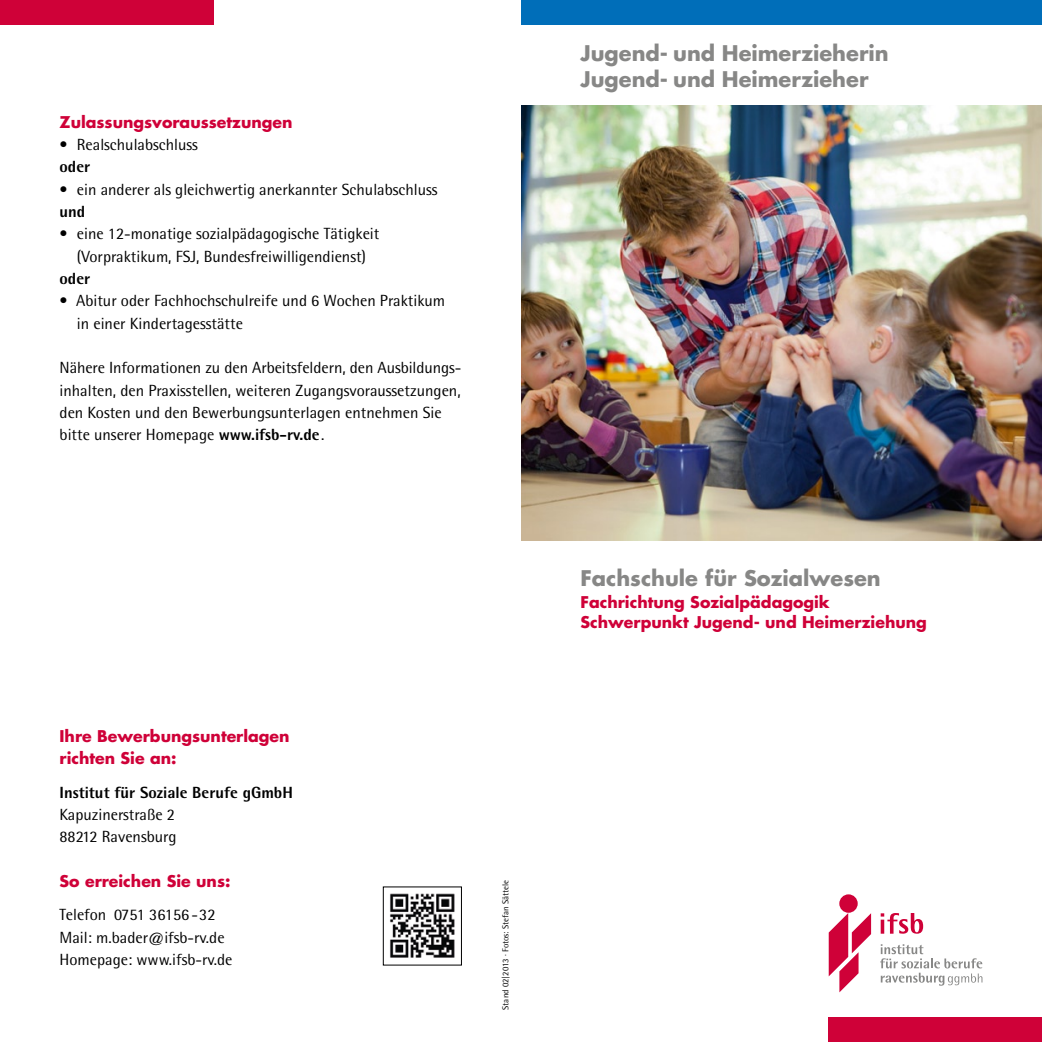
<style>
.page{position:relative;width:1042px;height:1042px;background:#fff}
.page>*{position:absolute;margin:0;border:0;box-sizing:border-box;transform-origin:0 0}
.t1{font:700 21px/26.2px "Futura";color:#878786}
.t2{font:16.1px/22.4px "Rotis Semi Sans";color:#000}
.t3{font:800 16.1px "Rotis Semi Sans";color:#000}
.t4{font:700 15.75px/19.8px "Futura";color:#cf0138}
.t5{font:8.75px "Rotis Semi Sans";color:#000}
.s1{font-weight:800}
</style>
<div class="page">
<div style="left:521px;top:0;width:521px;height:25px;background:#006eb9"></div>
<div style="left:0;top:0;width:213px;height:25px;background:#cf0138"></div>
<div style="left:828px;top:1017px;width:214px;height:25px;background:#cf0138"></div>
<div style="left:839px;top:894px;width:18px;height:19px;background:#cf0138;border-radius:50%"></div>
<svg style="left:829px;top:913px;width:42px;height:79px"></svg>
<svg style="left:880px;top:913px;width:43px;height:20px"></svg>
<svg style="left:880px;top:944px;width:102px;height:41px"></svg>
<img style="left:521px;top:105px;width:521px;height:436px">
<img style="left:390px;top:893px;width:65px;height:65px">
<div style="left:383px;top:886px;width:79px;height:79px;border:1px solid #000"></div>
<p class="t4" style="left:60px;top:112px;width:234px">Zulassungsvoraussetzungen</p>
<p class="t2" style="left:60px;top:133px;width:140px">• Realschulabschluss</p>
<p class="t3" style="left:60px;top:157px;width:32px">oder</p>
<p class="t2" style="left:60px;top:178px;width:379px">• ein anderer als gleichwertig anerkannter Schulabschluss</p>
<p class="t3" style="left:60px;top:201px;width:27px">und</p>
<p class="t2" style="left:60px;top:223px;width:321px;text-align:center">• eine 12-monatige sozialpädagogische Tätigkeit (Vorpraktikum, FSJ, Bundesfreiwilligendienst)</p>
<p class="t3" style="left:60px;top:268px;width:32px">oder</p>
<p class="t2" style="left:77px;top:290px;width:370px;text-indent:-17px">• Abitur oder Fachhochschulreife und 6 Wochen Praktikum in einer Kindertagesstätte</p>
<p class="t2" style="left:60px;top:357px;width:403px">Nähere Informationen zu den Arbeitsfeldern, den Ausbildungs&shy;inhalten, den Praxisstellen, weiteren Zugangsvoraussetzungen, den Kosten und den Bewerbungsunterlagen entnehmen Sie bitte unserer Homepage <span class="s1">www.ifsb-rv.de</span>.</p>
<p class="t4" style="left:60px;top:724px;width:232px;line-height:22.4px">Ihre Bewerbungsunterlagen richten Sie an:</p>
<p class="t3" style="left:60px;top:782px;width:235px">Institut für Soziale Berufe gGmbH</p>
<p class="t2" style="left:60px;top:803px;width:118px">Kapuzinerstraße 2<br>88212 Ravensburg</p>
<p class="t4" style="left:60px;top:870px;width:172px">So erreichen Sie uns:</p>
<p class="t2" style="left:60px;top:903px;width:174px">Telefon 0751 36156 -32<br>Mail: m.bader@ifsb-rv.de<br>Homepage: www.ifsb-rv.de</p>
<p class="t5" style="left:500px;top:1009px;width:131px;rotate:-90deg">Stand 02|2013 · Fotos: Stefan Sättele</p>
<h1 class="t1" style="left:580px;top:39px;width:310px">Jugend- und Heimerzieherin<br>Jugend- und Heimerzieher</h1>
<h1 class="t1" style="left:580px;top:564px;width:302px">Fachschule für Sozialwesen</h1>
<p class="t4" style="left:580px;top:591px;width:348px">Fachrichtung Sozialpädagogik<br>Schwerpunkt Jugend- und Heimerziehung</p>
</div>
